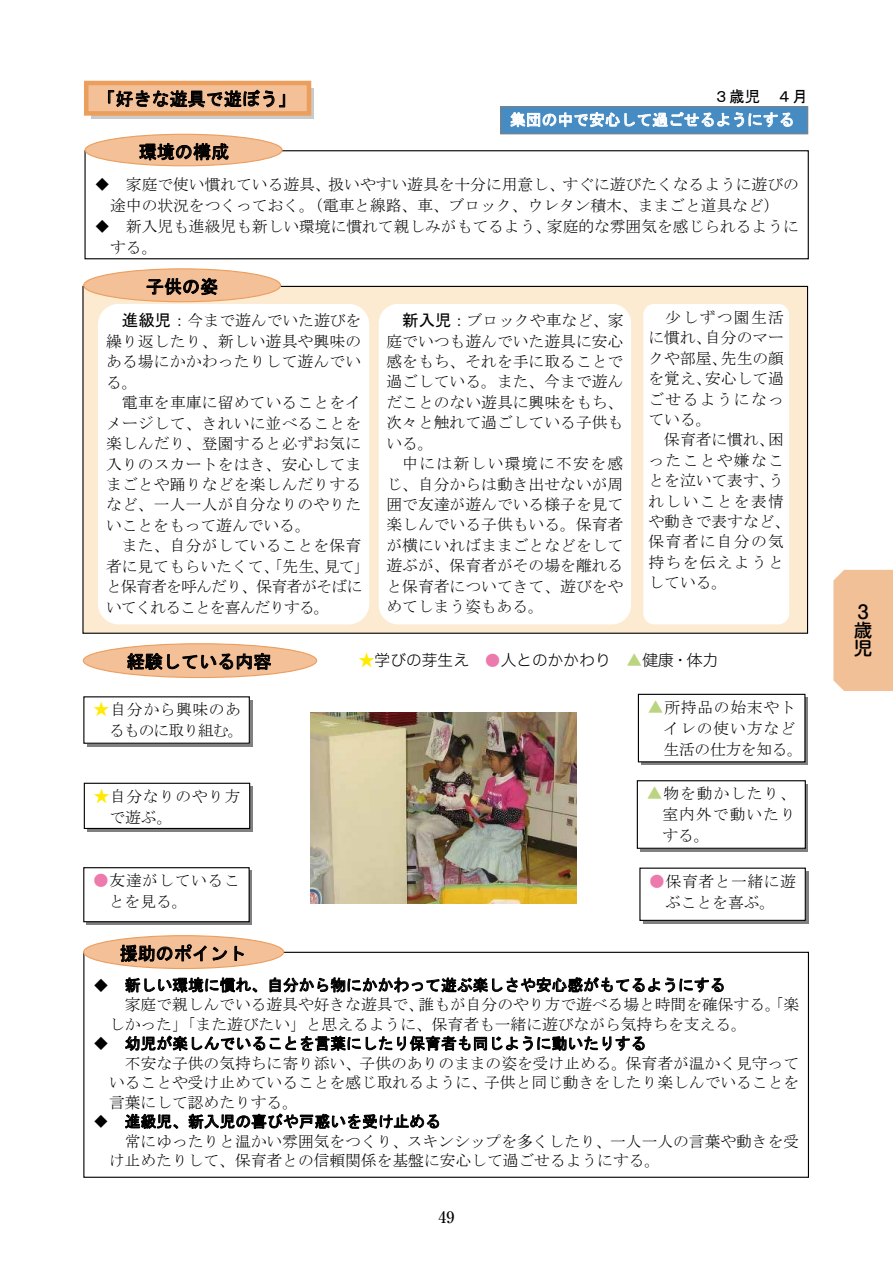
<style>
.page{position:relative;width:893px;height:1263px;background:#fff}
.page>*{position:absolute;margin:0;border:0;box-sizing:border-box;transform-origin:0 0}
.t1{font:18px "MS Gothic";letter-spacing:.005em;color:#000}
.t2{font:500 18px/36.2px "Shin M Go Pro";color:#000}
.t3{font:500 15.9px "Ryumin Pro";color:#000}
.t4{font:15.75px/20.4px "MS Mincho";color:#000;text-align:justify}
.t5{font:15.75px "MS Gothic";letter-spacing:.005em;color:#000}
.t6{font:15.75px/20.4px "MS Mincho";letter-spacing:-.045em;color:#000}
.t7{font:15.75px/20.4px "MS Mincho";letter-spacing:.085em;color:#000}
.t8{font:15.75px/21px "MS Mincho";letter-spacing:.04em;color:#000}
.t9{font:15.75px/21px "MS Mincho";letter-spacing:.045em;color:#000}
.t10{font:15.75px "Hira Maru Std W2";color:#000}
.t11{font:15.75px "MS Gothic";letter-spacing:.005em;color:#fff}
.t12{font:15.75px/21px "MS Mincho";letter-spacing:.035em;color:#000;text-align:center}
.t13{font:15.75px "Century";color:#000}
.s1{font-family:"MS Gothic";font-size:16.5px}
.s2{font-family:"Hira Maru Std W2";color:#ffea00}
.s3{color:#ec7aac}
.s4{color:#ffea00}
.s5{font-family:"MS Mincho";color:#ec7aac}
.s6{color:#bbd480}
.s7{font-family:"Hira Maru Std W2";color:#bbd480}
.s8{font-family:"MS Mincho"}
</style>
<div class="page">
<div style="left:92px;top:88px;width:222px;height:31px;background:#c9caca"></div>
<div style="left:83px;top:286px;width:724px;height:347px;background:#fcead1"></div>
<div style="left:84px;top:150px;width:725px;height:109px;border:1px solid #000"></div>
<div style="left:83px;top:952px;width:726px;height:226px;border:1px solid #000"></div>
<svg style="left:270px;top:977px;width:454px;height:15px"></svg>
<svg style="left:125px;top:1036px;width:520px;height:16px"></svg>
<svg style="left:125px;top:1114px;width:53px;height:15px"></svg>
<svg style="left:188px;top:1113px;width:251px;height:16px"></svg>
<div style="left:501px;top:107px;width:307px;height:27px;background:#468cc3"></div>
<div style="left:500px;top:106px;width:308px;height:28px;border:1px solid #808080"></div>
<svg style="left:510px;top:112px;width:283px;height:15px"></svg>
<div style="left:87px;top:700px;width:165px;height:46px;background:#808080"></div>
<div style="left:84px;top:697px;width:165px;height:46px;background:#fff"></div>
<div style="left:83px;top:696px;width:167px;height:48px;border:1px solid #000"></div>
<div style="left:87px;top:871px;width:165px;height:54px;background:linear-gradient(to right,#808080,#808080)"></div>
<div style="left:84px;top:868px;width:165px;height:54px;background:#fff"></div>
<div style="left:83px;top:867px;width:167px;height:55px;border:1px solid #000"></div>
<div style="left:640px;top:784px;width:168px;height:67px;background:#808080"></div>
<div style="left:637px;top:781px;width:168px;height:67px;background:#fff"></div>
<div style="left:637px;top:780px;width:169px;height:69px;border:1px solid #000"></div>
<div style="left:87px;top:786px;width:166px;height:45px;background:linear-gradient(to bottom,#808080,#808080)"></div>
<div style="left:84px;top:783px;width:166px;height:45px;background:#fff"></div>
<div style="left:84px;top:783px;width:166px;height:46px;border:1px solid #000"></div>
<div style="left:643px;top:871px;width:165px;height:52px;background:#808080"></div>
<div style="left:640px;top:868px;width:165px;height:52px;background:#fff"></div>
<div style="left:639px;top:867px;width:167px;height:54px;border:1px solid #000"></div>
<img style="left:311px;top:713px;width:265px;height:191px">
<svg style="left:641px;top:697px;width:167px;height:68px"></svg>
<div style="left:638px;top:694px;width:167px;height:68px;background:#fff"></div>
<div style="left:638px;top:694px;width:167px;height:68px;border:1px solid #000"></div>
<div style="left:86px;top:83px;width:223px;height:30px;background:#f3c097"></div>
<div style="left:84px;top:81px;width:227px;height:35px;border:4px solid #ec9e5d"></div>
<svg style="left:108px;top:90px;width:177px;height:17px"></svg>
<div style="left:85px;top:134px;width:197px;height:32px;background:#f3c097;border-radius:50%"></div>
<div style="left:85px;top:134px;width:198px;height:32px;border:1px solid #ec9e5d;border-radius:50%"></div>
<svg style="left:139px;top:143px;width:90px;height:24px"></svg>
<div style="left:84px;top:269px;width:197px;height:33px;background:#f3c097;border-radius:50%"></div>
<div style="left:83px;top:268px;width:198px;height:34px;border:1px solid #ec9e5d;border-radius:50%"></div>
<svg style="left:147px;top:278px;width:70px;height:17px"></svg>
<div style="left:83px;top:644px;width:234px;height:33px;background:#f3c097;border-radius:50%"></div>
<div style="left:83px;top:643px;width:234px;height:35px;border:1px solid #ec9e5d;border-radius:50%"></div>
<svg style="left:127px;top:653px;width:144px;height:26px"></svg>
<div style="left:84px;top:936px;width:200px;height:32px;background:#f3c097;border-radius:50%"></div>
<div style="left:83px;top:935px;width:201px;height:34px;border:1px solid #ec9e5d;border-radius:50%"></div>
<svg style="left:120px;top:944px;width:137px;height:48px"></svg>
<div style="left:98px;top:304px;width:271px;height:320px;background:#fff;border-radius:21px"></div>
<div style="left:379px;top:304px;width:252px;height:320px;background:#fff;border-radius:19px"></div>
<div style="left:643px;top:304px;width:146px;height:320px;background:#fff;border-radius:11px"></div>
<div style="left:833px;top:570px;width:60px;height:121px;background:#f2c097"></div>
<p class="t1" style="left:97px;top:90px;width:200px">「好きな遊具で遊ぼう」</p>
<p class="t1" style="left:139px;top:143px;width:92px">環境の構成</p>
<p class="t5" style="left:713px;top:88px;width:96px">３歳児 ４月</p>
<p class="t11" style="left:510px;top:112px;width:286px">集団の中で安心して過ごせるようにする</p>
<p class="t4" style="left:94px;top:174px;width:706px;line-height:21px;text-align:center">◆ 家庭で使い慣れている遊具、扱いやすい遊具を十分に用意し、すぐに遊びたくなるように遊びの途中の状況をつくっておく。（電車と線路、車、ブロック、ウレタン積木、ままごと道具など）</p>
<p class="t4" style="left:110px;top:216px;width:690px;line-height:21px;text-indent:-16px">◆ 新入児も進級児も新しい環境に慣れて親しみがもてるよう、家庭的な雰囲気を感じられるようにする。</p>
<p class="t1" style="left:146px;top:277px;width:74px">子供の姿</p>
<p class="t4" style="left:106px;top:311px;width:257px;text-indent:16px"><span class="s1">進級児：</span>今まで遊んでいた遊びを繰り返したり、新しい遊具や興味のある場にかかわったりして遊んでいる。</p>
<p class="t4" style="left:106px;top:392px;width:257px;text-indent:16px">電車を車庫に留めていることをイメージして、きれいに並べることを楽しんだり、登園すると必ずお気に入りのスカートをはき、安心してままごとや踊りなどを楽しんだりするなど、一人一人が自分なりのやりたいことをもって遊んでいる。</p>
<p class="t6" style="left:106px;top:535px;width:265px;text-indent:16px">また、自分がしていることを保育者に見てもらいたくて、「先生、見て」と保育者を呼んだり、保育者がそばにいてくれることを喜んだりする。</p>
<p class="t4" style="left:386px;top:310px;width:239px;text-indent:16px"><span class="s1">新入児：</span>ブロックや車など、家庭でいつも遊んでいた遊具に安心感をもち、それを手に取ることで過ごしている。また、今まで遊んだことのない遊具に興味をもち、次々と触れて過ごしている子供もいる。</p>
<p class="t4" style="left:386px;top:453px;width:238px;text-indent:16px">中には新しい環境に不安を感じ、自分からは動き出せないが周囲で友達が遊んでいる様子を見て楽しんでいる子供もいる。保育者が横にいればままごとなどをして遊ぶが、保育者がその場を離れると保育者についてきて、遊びをやめてしまう姿もある。</p>
<p class="t4" style="left:648px;top:307px;width:137px;text-indent:17px">少しずつ園生活に慣れ、自分のマークや部屋、先生の顔を覚え、安心して過ごせるようになっている。</p>
<p class="t7" style="left:648px;top:429px;width:143px;text-indent:16px">保育者に慣れ、困ったことや嫌なことを泣いて表す、うれしいことを表情や動きで表すなど、保育者に自分の気持ちを伝えようとしている。</p>
<p class="t1" style="left:127px;top:652px;width:146px">経験している内容</p>
<p class="t4" style="left:93px;top:699px;width:152px;line-height:21px;text-align:right"><span class="s2">★</span>自分から興味のあるものに取り組む。</p>
<p class="t8" style="left:109px;top:786px;width:132px;text-indent:-16px"><span class="s2">★</span>自分なりのやり方で遊ぶ。</p>
<p class="t8" style="left:109px;top:870px;width:132px;text-indent:-16px"><span class="s3">●</span>友達がしていることを見る。</p>
<p class="t1" style="left:120px;top:944px;width:128px">援助のポイント</p>
<p class="t10" style="left:359px;top:648px;width:361px"><span class="s4">★</span>学びの芽生え <span class="s5">●</span>人とのかかわり <span class="s6">▲</span>健康・体力</p>
<p class="t9" style="left:664px;top:697px;width:141px;text-indent:-16px"><span class="s7">▲</span>所持品の始末やトイレの使い方など生活の仕方を知る。</p>
<p class="t4" style="left:662px;top:783px;width:135px;line-height:20.9px;text-indent:-16px"><span class="s7">▲</span>物を動かしたり、室内外で動いたりする。</p>
<p class="t12" style="left:649px;top:870px;width:148px"><span class="s3">●</span>保育者と一緒に遊ぶことを喜ぶ。</p>
<p class="t5" style="left:93px;top:977px;width:634px">◆ 新しい環境に慣れ、自分から物にかかわって遊ぶ楽しさや安心感がもてるようにする</p>
<p class="t4" style="left:109px;top:994px;width:692px;line-height:19.5px;text-indent:16px">家庭で親しんでいる遊具や好きな遊具で、誰もが自分のやり方で遊べる場と時間を確保する。「楽しかった」「また遊びたい」と思えるように、保育者も一緒に遊びながら気持ちを支える。</p>
<p class="t5" style="left:93px;top:1035px;width:555px">◆ 幼児が楽しんでいることを言葉にしたり保育者も同じように動いたりする</p>
<p class="t4" style="left:109px;top:1053px;width:692px;line-height:19.5px;text-indent:16px">不安な子供の気持ちに寄り添い、子供のありのままの姿を受け止める。保育者が温かく見守っていることや受け止めていることを感じ取れるように、子供と同じ動きをしたり楽しんでいることを言葉にして認めたりする。</p>
<p class="t5" style="left:93px;top:1113px;width:349px"><span class="s8">◆</span> 進級児、新入児の喜びや戸惑いを受け止める</p>
<p class="t4" style="left:109px;top:1131px;width:692px;line-height:19.6px;text-indent:16px">常にゆったりと温かい雰囲気をつくり、スキンシップを多くしたり、一人一人の言葉や動きを受け止めたりして、保育者との信頼関係を基盤に安心して過ごせるようにする。</p>
<p class="t3" style="left:438px;top:1204px;width:17px">49</p>
<p class="t13" style="left:438px;top:1215px;width:19px">49</p>
<p class="t2" style="left:854px;top:592px;width:20px">3児</p>
<p class="t2" style="left:854px;top:610px;width:20px">歳</p>
</div>
